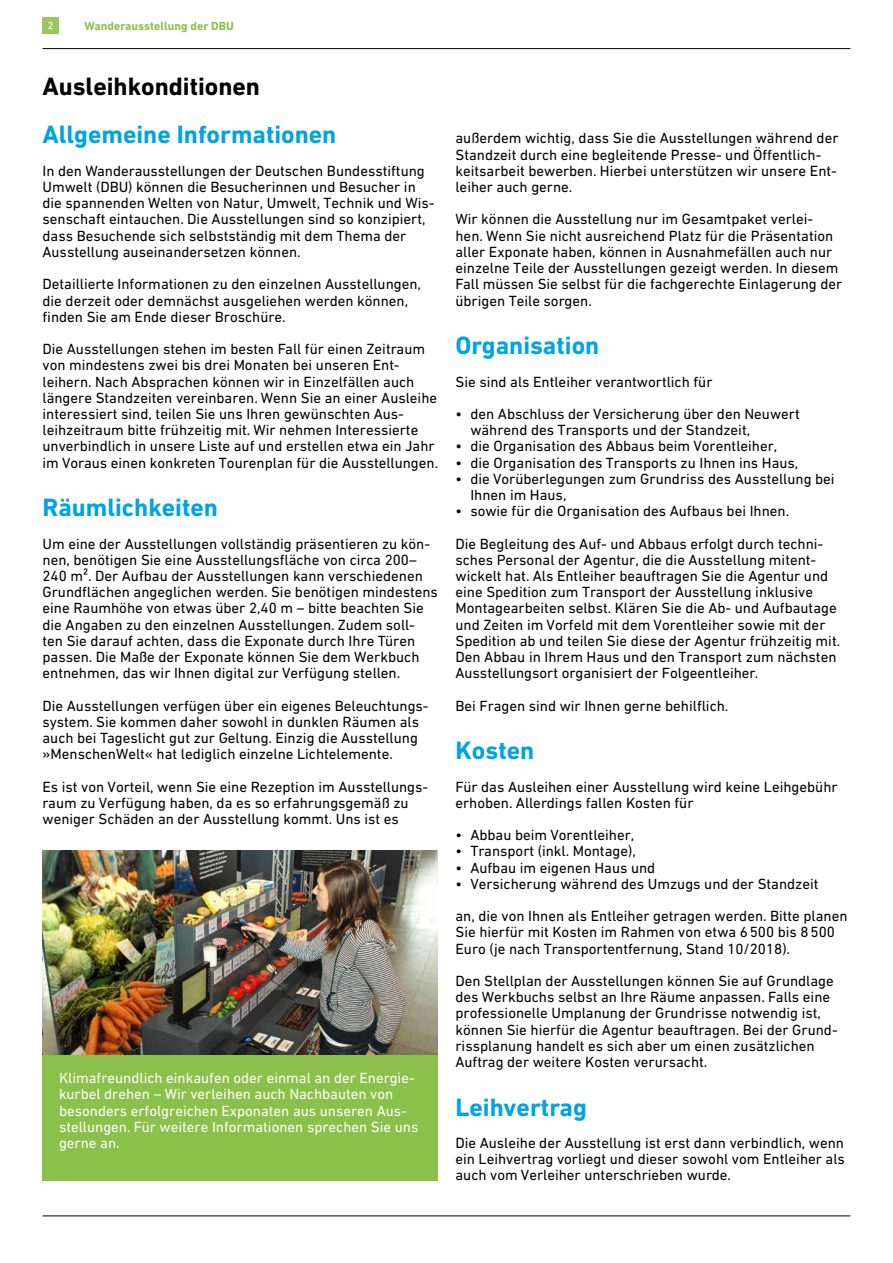
<style>
.page{position:relative;width:893px;height:1263px;background:#fff}
.page>*{position:absolute;margin:0;border:0;box-sizing:border-box;transform-origin:0 0}
.t1{font:700 25.5px "DIN Next W1 G";color:#00a4e1}
.t2{font:700 25.5px "DIN Next W1 G";color:#000}
.t3{font:15px/16.2px "DIN Next W1 G";color:#000}
.t4{font:15px/16.2px "DIN Next W1 G";color:#fff}
.t5{font:700 12px "DIN Next W1 G";color:#8bc04b}
.t6{font:10.5px "DIN Next W1 G";color:#fff}
</style>
<div class="page">
<div style="left:42px;top:1035px;width:395px;height:145px;background:#8bc04b"></div>
<img style="left:42px;top:850px;width:395px;height:204px">
<hr style="left:43px;top:48px;width:807px;height:1px;background:#000">
<hr style="left:43px;top:1215px;width:807px;height:1px;background:#000">
<div style="left:43px;top:17px;width:16px;height:16px;background:#9ac65e"></div>
<p class="t6" style="left:48px;top:19px;width:7px">2</p>
<p class="t5" style="left:85px;top:19px;width:151px">Wanderausstellung der DBU</p>
<h1 class="t2" style="left:43px;top:71px;width:219px">Ausleihkonditionen</h1>
<h1 class="t1" style="left:43px;top:120px;width:295px">Allgemeine Informationen</h1>
<p class="t3" style="left:43px;top:162px;width:393px">In den Wanderausstellungen der Deutschen Bundesstiftung Umwelt (DBU) können die Besucherinnen und Besucher in die spannenden Welten von Natur, Umwelt, Technik und Wis&shy;senschaft eintauchen. Die Ausstellungen sind so konzipiert, dass Besuchende sich selbstständig mit dem Thema der Ausstellung auseinandersetzen können.</p>
<p class="t3" style="left:43px;top:276px;width:380px">Detaillierte Informationen zu den einzelnen Ausstellungen, die derzeit oder demnächst ausgeliehen werden können, finden Sie am Ende dieser Broschüre.</p>
<p class="t3" style="left:43px;top:341px;width:397px">Die Ausstellungen stehen im besten Fall für einen Zeitraum von mindestens zwei bis drei Monaten bei unseren Ent&shy;leihern. Nach Absprachen können wir in Einzelfällen auch längere Standzeiten vereinbaren. Wenn Sie an einer Ausleihe interessiert sind, teilen Sie uns Ihren gewünschten Aus&shy;leihzeitraum bitte frühzeitig mit. Wir nehmen Interessierte unverbindlich in unsere Liste auf und erstellen etwa ein Jahr im Voraus einen konkreten Tourenplan für die Ausstellungen.</p>
<h1 class="t1" style="left:43px;top:492px;width:177px">Räumlichkeiten</h1>
<p class="t3" style="left:43px;top:535px;width:397px">Um eine der Ausstellungen vollständig präsentieren zu kön&shy;nen, benötigen Sie eine Ausstellungsfläche von circa 200– 240 m². Der Aufbau der Ausstellungen kann verschiedenen Grundflächen angeglichen werden. Sie benötigen mindestens eine Raumhöhe von etwas über 2,40 m – bitte beachten Sie die Angaben zu den einzelnen Ausstellungen. Zudem soll&shy;ten Sie darauf achten, dass die Exponate durch Ihre Türen passen. Die Maße der Exponate können Sie dem Werkbuch entnehmen, das wir Ihnen digital zur Verfügung stellen.</p>
<p class="t3" style="left:43px;top:697px;width:388px">Die Ausstellungen verfügen über ein eigenes Beleuchtungs&shy;system. Sie kommen daher sowohl in dunklen Räumen als auch bei Tageslicht gut zur Geltung. Einzig die Ausstellung »MenschenWelt« hat lediglich einzelne Lichtelemente.</p>
<p class="t3" style="left:43px;top:778px;width:386px">Es ist von Vorteil, wenn Sie eine Rezeption im Ausstellungs&shy;raum zu Verfügung haben, da es so erfahrungsgemäß zu weniger Schäden an der Ausstellung kommt. Uns ist es</p>
<p class="t4" style="left:59px;top:1070px;width:361px">Klimafreundlich einkaufen oder einmal an der Energie&shy;kurbel drehen – Wir verleihen auch Nachbauten von besonders erfolgreichen Exponaten aus unseren Aus&shy;stellungen. Für weitere Informationen sprechen Sie uns gerne an.</p>
<p class="t3" style="left:455px;top:130px;width:384px">außerdem wichtig, dass Sie die Ausstellungen während der Standzeit durch eine begleitende Presse- und Öffentlich&shy;keitsarbeit bewerben. Hierbei unterstützen wir unsere Ent&shy;leiher auch gerne.</p>
<p class="t3" style="left:455px;top:211px;width:388px">Wir können die Ausstellung nur im Gesamtpaket verlei&shy;hen. Wenn Sie nicht ausreichend Platz für die Präsentation aller Exponate haben, können in Ausnahmefällen auch nur einzelne Teile der Ausstellungen gezeigt werden. In diesem Fall müssen Sie selbst für die fachgerechte Einlagerung der übrigen Teile sorgen.</p>
<h1 class="t1" style="left:455px;top:330px;width:145px">Organisation</h1>
<p class="t3" style="left:455px;top:373px;width:258px">Sie sind als Entleiher verantwortlich für</p>
<p class="t3" style="left:470px;top:405px;width:331px;text-indent:-15px">• den Abschluss der Versicherung über den Neuwert während des Transports und der Standzeit,</p>
<p class="t3" style="left:455px;top:438px;width:323px">• die Organisation des Abbaus beim Vorentleiher,</p>
<p class="t3" style="left:455px;top:454px;width:344px">• die Organisation des Transports zu Ihnen ins Haus,</p>
<p class="t3" style="left:470px;top:470px;width:366px;text-indent:-15px">• die Vorüberlegungen zum Grundriss des Ausstellung bei<br>Ihnen im Haus,</p>
<p class="t3" style="left:455px;top:495px;width:369px;line-height:32.4px">• sowie für die Organisation des Aufbaus bei Ihnen.<br>Die Begleitung des Auf- und Abbaus erfolgt durch techni-</p>
<p class="t3" style="left:455px;top:551px;width:386px">sches Personal der Agentur, die die Ausstellung mitent&shy;wickelt hat. Als Entleiher beauftragen Sie die Agentur und eine Spedition zum Transport der Ausstellung inklusive Montagearbeiten selbst. Klären Sie die Ab- und Aufbautage und Zeiten im Vorfeld mit dem Vorentleiher sowie mit der Spedition ab und teilen Sie diese der Agentur frühzeitig mit.<br>Den Abbau in Ihrem Haus und den Transport zum nächsten Ausstellungsort organisiert der Folgeentleiher.</p>
<p class="t3" style="left:455px;top:697px;width:274px">Bei Fragen sind wir Ihnen gerne behilflich.</p>
<h1 class="t1" style="left:455px;top:735px;width:80px">Kosten</h1>
<p class="t3" style="left:455px;top:778px;width:384px">Für das Ausleihen einer Ausstellung wird keine Leihgebühr erhoben. Allerdings fallen Kosten für</p>
<p class="t3" style="left:455px;top:827px;width:180px">• Abbau beim Vorentleiher,</p>
<p class="t3" style="left:455px;top:843px;width:182px">• Transport (inkl. Montage),</p>
<p class="t3" style="left:455px;top:859px;width:201px">• Aufbau im eigenen Haus und</p>
<p class="t3" style="left:455px;top:867px;width:394px;line-height:32.4px">• Versicherung während des Umzugs und der Standzeit<br>an, die von Ihnen als Entleiher getragen werden. Bitte planen</p>
<p class="t3" style="left:455px;top:924px;width:381px">Sie hierfür mit Kosten im Rahmen von etwa 6500 bis 8500<br>Euro (je nach Transportentfernung, Stand 10/2018).</p>
<p class="t3" style="left:455px;top:972px;width:384px">Den Stellplan der Ausstellungen können Sie auf Grundlage des Werkbuchs selbst an Ihre Räume anpassen. Falls eine professionelle Umplanung der Grundrisse notwendig ist, können Sie hierfür die Agentur beauftragen. Bei der Grund&shy;rissplanung handelt es sich aber um einen zusätzlichen Auftrag der weitere Kosten verursacht.</p>
<h1 class="t1" style="left:455px;top:1092px;width:133px">Leihvertrag</h1>
<p class="t3" style="left:455px;top:1134px;width:391px;text-align:justify">Die Ausleihe der Ausstellung ist erst dann verbindlich, wenn ein Leihvertrag vorliegt und dieser sowohl vom Entleiher als auch vom Verleiher unterschrieben wurde.</p>
</div>
